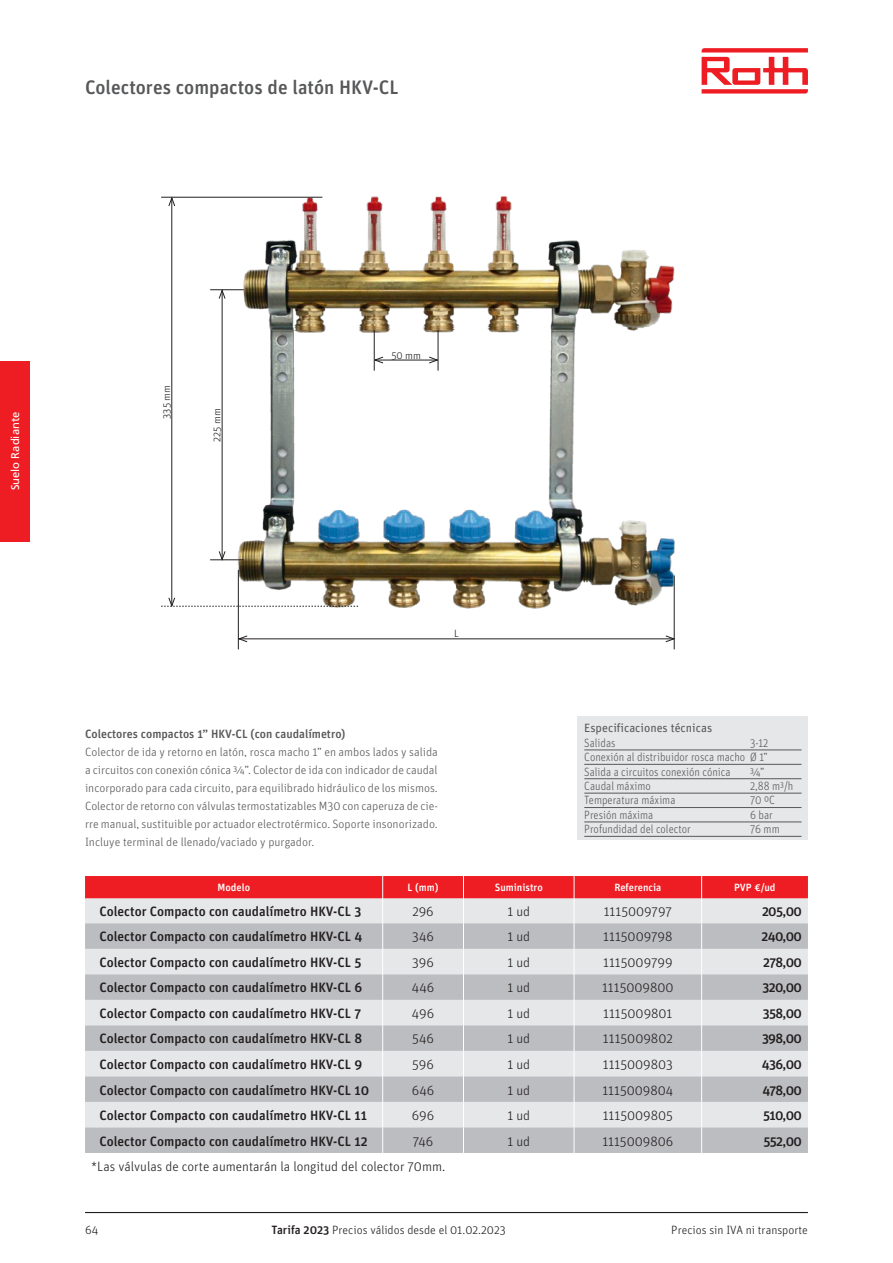
<style>
.page{position:relative;width:893px;height:1263px;background:#fff}
.page>*{position:absolute;margin:0;border:0;box-sizing:border-box;transform-origin:0 0}
.t1{font:500 19.5px "Unit OT";color:#57585a}
.t2{font:500 13.5px "Unit OT";color:#231f20}
.t3{font:300 13.5px "Unit OT";color:#231f20}
.t4{font:300 12px/18px "Unit OT";color:#57585a;text-align:justify}
.t5{font:300 12px/14.4px "Unit OT";color:#57585a;text-align:justify;scale:.9 1}
.t6{font:300 12px "Unit OT";color:#231f20}
.t7{font:500 12px "Unit OT";color:#57585a}
.t8{font:12px "Unit OT";color:#57585a}
.t9{font:11.25px "Frutiger LT Std";color:#fff}
.t10{font:500 10.5px "Unit OT";color:#fff}
.t11{font:300 10.5px "Unit OT";color:#231f20}
.s1{font-weight:500}
</style>
<div class="page">
<div style="left:578px;top:716px;width:230px;height:123px;background:#e6e7e9"></div>
<hr style="left:584px;top:750px;width:217px;height:1px;background:#57585a">
<hr style="left:584px;top:764px;width:217px;height:1px;background:#57585a">
<hr style="left:584px;top:778px;width:217px;height:1px;background:#57585a">
<hr style="left:584px;top:793px;width:217px;height:1px;background:#57585a">
<hr style="left:584px;top:807px;width:217px;height:1px;background:#57585a">
<hr style="left:584px;top:822px;width:217px;height:1px;background:#57585a">
<hr style="left:584px;top:836px;width:217px;height:1px;background:#57585a">
<svg style="left:85px;top:876px;width:723px;height:277px;background:#d3c3c6"></svg>
<img style="left:161px;top:196px;width:514px;height:416px">
<hr style="left:238px;top:570px;width:1px;height:79px;background:#231f20">
<hr style="left:674px;top:575px;width:1px;height:74px;background:#231f20">
<hr style="left:239px;top:639px;width:435px;height:1px;background:#231f20">
<svg style="left:238px;top:635px;width:10px;height:7px"></svg>
<svg style="left:665px;top:635px;width:10px;height:7px"></svg>
<hr style="left:161px;top:197px;width:161px;height:1px;background:#231f20">
<hr style="left:172px;top:198px;width:1px;height:408px;background:#231f20">
<svg style="left:161px;top:597px;width:197px;height:10px"></svg>
<svg style="left:168px;top:197px;width:7px;height:9px"></svg>
<hr style="left:374px;top:330px;width:1px;height:41px;background:#231f20">
<hr style="left:438px;top:330px;width:1px;height:41px;background:#231f20">
<hr style="left:375px;top:360px;width:62px;height:1px;background:#231f20">
<svg style="left:374px;top:357px;width:10px;height:6px"></svg>
<svg style="left:429px;top:357px;width:9px;height:6px"></svg>
<hr style="left:210px;top:559px;width:34px;height:1px;background:#231f20">
<hr style="left:210px;top:289px;width:34px;height:1px;background:#231f20">
<hr style="left:222px;top:290px;width:1px;height:269px;background:#231f20">
<svg style="left:219px;top:551px;width:7px;height:9px"></svg>
<svg style="left:219px;top:289px;width:7px;height:10px"></svg>
<svg style="left:702px;top:48px;width:106px;height:46px"></svg>
<hr style="left:85px;top:1212px;width:723px;height:1px;background:#231f20">
<div style="left:0;top:361px;width:30px;height:180px;background:#ee1d23"></div>
<h1 class="t1" style="left:85px;top:74px;width:315px">Colectores compactos de latón HKV-CL</h1>
<p class="t9" style="left:9px;top:490px;width:80px;rotate:-90deg">Suelo Radiante</p>
<p class="t11" style="left:160px;top:419px;width:35px;rotate:-90deg">335 mm</p>
<p class="t11" style="left:211px;top:442px;width:35px;rotate:-90deg">225 mm</p>
<p class="t11" style="left:391px;top:349px;width:31px">50 mm</p>
<p class="t11" style="left:454px;top:627px;width:6px">L</p>
<p class="t8" style="left:584px;top:720px;width:129px">Especificaciones técnicas</p>
<p class="t5" style="left:584px;top:735px;width:36px">Salidas</p>
<p class="t7" style="left:85px;top:726px;width:262px">Colectores compactos 1” HKV-CL (con caudalímetro)</p>
<p class="t4" style="left:85px;top:743px;width:354px">Colector de ida y retorno en latón, rosca macho 1” en ambos lados y salida a circuitos con conexión cónica ¾”. Colector de ida con indicador de caudal incorporado para cada circuito, para equilibrado hidráulico de los mismos.<br>Colector de retorno con válvulas termostatizables M30 con caperuza de cie&shy;rre manual, sustituible por actuador electrotérmico. Soporte insonorizado.<br>Incluye terminal de llenado/vaciado y purgador.</p>
<p class="t10" style="left:218px;top:881px;width:34px">Modelo</p>
<p class="t10" style="left:408px;top:881px;width:33px">L (mm)</p>
<p class="t10" style="left:495px;top:881px;width:50px">Suministro</p>
<p class="t10" style="left:614px;top:881px;width:48px">Referencia</p>
<p class="t10" style="left:734px;top:881px;width:43px">PVP €/ud</p>
<p class="t2" style="left:100px;top:902px;width:263px">Colector Compacto con caudalímetro HKV-CL 3</p>
<p class="t3" style="left:412px;top:903px;width:23px">296</p>
<p class="t3" style="left:507px;top:903px;width:24px">1 ud</p>
<p class="t3" style="left:604px;top:903px;width:70px">1115009797</p>
<p class="t2" style="left:762px;top:902px;width:41px">205,00</p>
<p class="t2" style="left:100px;top:928px;width:264px">Colector Compacto con caudalímetro HKV-CL 4</p>
<p class="t3" style="left:412px;top:929px;width:23px">346</p>
<p class="t3" style="left:507px;top:929px;width:24px">1 ud</p>
<p class="t3" style="left:603px;top:929px;width:71px">1115009798</p>
<p class="t2" style="left:761px;top:928px;width:42px">240,00</p>
<p class="t2" style="left:100px;top:953px;width:264px">Colector Compacto con caudalímetro HKV-CL 5</p>
<p class="t3" style="left:412px;top:954px;width:23px">396</p>
<p class="t3" style="left:507px;top:954px;width:24px">1 ud</p>
<p class="t3" style="left:603px;top:954px;width:71px">1115009799</p>
<p class="t2" style="left:763px;top:953px;width:40px">278,00</p>
<p class="t2" style="left:100px;top:979px;width:264px">Colector Compacto con caudalímetro HKV-CL 6</p>
<p class="t3" style="left:412px;top:980px;width:24px">446</p>
<p class="t3" style="left:507px;top:980px;width:24px">1 ud</p>
<p class="t3" style="left:602px;top:980px;width:73px">1115009800</p>
<p class="t2" style="left:762px;top:979px;width:41px">320,00</p>
<p class="t2" style="left:100px;top:1005px;width:263px">Colector Compacto con caudalímetro HKV-CL 7</p>
<p class="t3" style="left:412px;top:1005px;width:24px">496</p>
<p class="t3" style="left:507px;top:1005px;width:24px">1 ud</p>
<p class="t3" style="left:603px;top:1005px;width:71px">1115009801</p>
<p class="t2" style="left:763px;top:1005px;width:41px">358,00</p>
<p class="t2" style="left:100px;top:1030px;width:264px">Colector Compacto con caudalímetro HKV-CL 8</p>
<p class="t3" style="left:412px;top:1031px;width:23px">546</p>
<p class="t3" style="left:507px;top:1031px;width:24px">1 ud</p>
<p class="t3" style="left:603px;top:1031px;width:71px">1115009802</p>
<p class="t2" style="left:762px;top:1030px;width:41px">398,00</p>
<p class="t2" style="left:100px;top:1056px;width:264px">Colector Compacto con caudalímetro HKV-CL 9</p>
<p class="t3" style="left:412px;top:1056px;width:23px">596</p>
<p class="t3" style="left:507px;top:1056px;width:24px">1 ud</p>
<p class="t3" style="left:603px;top:1056px;width:72px">1115009803</p>
<p class="t2" style="left:762px;top:1056px;width:42px">436,00</p>
<p class="t2" style="left:100px;top:1081px;width:271px">Colector Compacto con caudalímetro HKV-CL 10</p>
<p class="t3" style="left:412px;top:1082px;width:24px">646</p>
<p class="t3" style="left:507px;top:1082px;width:24px">1 ud</p>
<p class="t3" style="left:602px;top:1082px;width:72px">1115009804</p>
<p class="t2" style="left:762px;top:1081px;width:41px">478,00</p>
<p class="t2" style="left:100px;top:1107px;width:269px">Colector Compacto con caudalímetro HKV-CL 11</p>
<p class="t3" style="left:412px;top:1107px;width:24px">696</p>
<p class="t3" style="left:507px;top:1107px;width:24px">1 ud</p>
<p class="t3" style="left:603px;top:1107px;width:72px">1115009805</p>
<p class="t2" style="left:763px;top:1107px;width:40px">510,00</p>
<p class="t2" style="left:100px;top:1132px;width:270px">Colector Compacto con caudalímetro HKV-CL 12</p>
<p class="t3" style="left:413px;top:1133px;width:22px">746</p>
<p class="t3" style="left:507px;top:1133px;width:24px">1 ud</p>
<p class="t3" style="left:602px;top:1133px;width:72px">1115009806</p>
<p class="t2" style="left:763px;top:1132px;width:40px">552,00</p>
<p class="t3" style="left:91px;top:1158px;width:356px">*Las válvulas de corte aumentarán la longitud del colector 70mm.</p>
<p class="t5" style="left:584px;top:735px;width:206px;text-indent:166px">3-12<br>Conexión al distribuidor rosca macho Ø 1” Salida a circuitos conexión cónica</p>
<p class="t5" style="left:750px;top:764px;width:18px">¾”</p>
<p class="t5" style="left:584px;top:779px;width:75px">Caudal máximo</p>
<p class="t5" style="left:750px;top:779px;width:50px">2,88 m3/h</p>
<p class="t5" style="left:584px;top:793px;width:103px">Temperatura máxima</p>
<p class="t5" style="left:750px;top:793px;width:29px">70 ºC</p>
<p class="t5" style="left:584px;top:807px;width:78px">Presión máxima</p>
<p class="t5" style="left:750px;top:807px;width:27px">6 bar</p>
<p class="t5" style="left:584px;top:822px;width:120px">Profundidad del colector</p>
<p class="t5" style="left:750px;top:822px;width:34px">76 mm</p>
<p class="t6" style="left:85px;top:1223px;width:15px">64</p>
<p class="t6" style="left:272px;top:1223px;width:236px"><span class="s1">Tarifa 2023</span> Precios válidos desde el 01.02.2023</p>
<p class="t6" style="left:671px;top:1223px;width:138px">Precios sin IVA ni transporte</p>
</div>
